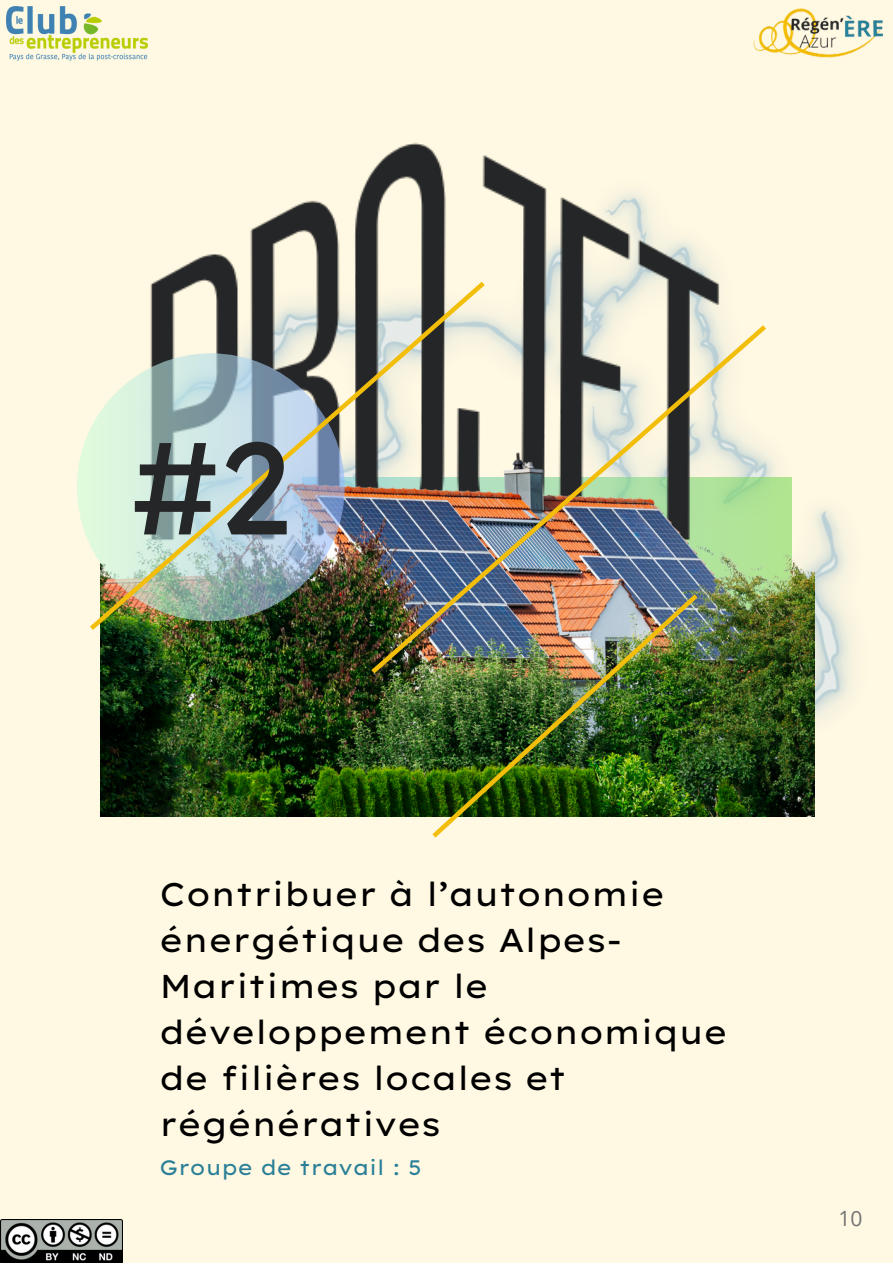
<style>
.page{position:relative;width:893px;height:1264px;background:#fff}
.page>*{position:absolute;margin:0;border:0;box-sizing:border-box;transform-origin:0 0}
.t1{font:130.5px "Lexend Deca";color:#252627}
.t2{font:33px/46px "Lexend Exa";color:#000}
.t3{font:21px "Lexend Exa";color:#2a8098}
.t4{font:21px "Open Sans";color:#737373}
</style>
<div class="page">
<div style="left:0;top:0;width:892px;height:1262px;background:#fff8e2"></div>
<img style="left:100px;top:508px;width:752px;height:309px">
<img style="left:173px;top:142px;width:539px;height:130px">
<img style="left:100px;top:272px;width:714px;height:544px">
<img style="left:85px;top:277px;width:404px;height:357px">
<img style="left:366px;top:320px;width:404px;height:358px">
<img style="left:427px;top:589px;width:275px;height:249px">
<img style="left:753px;top:8px;width:130px;height:50px">
<img style="left:6px;top:6px;width:142px;height:55px">
<img style="left:0;top:1219px;width:123px;height:43px">
<p class="t1" style="left:131px;top:404px;width:161px">#2</p>
<p class="t2" style="left:160px;top:870px;width:569px">Contribuer à l’autonomie énergétique des Alpes-<br>Maritimes par le développement économique de filières locales et régénératives</p>
<p class="t3" style="left:160px;top:1154px;width:263px">Groupe de travail : 5</p>
<p class="t4" style="left:838px;top:1203px;width:25px">10</p>
</div>
